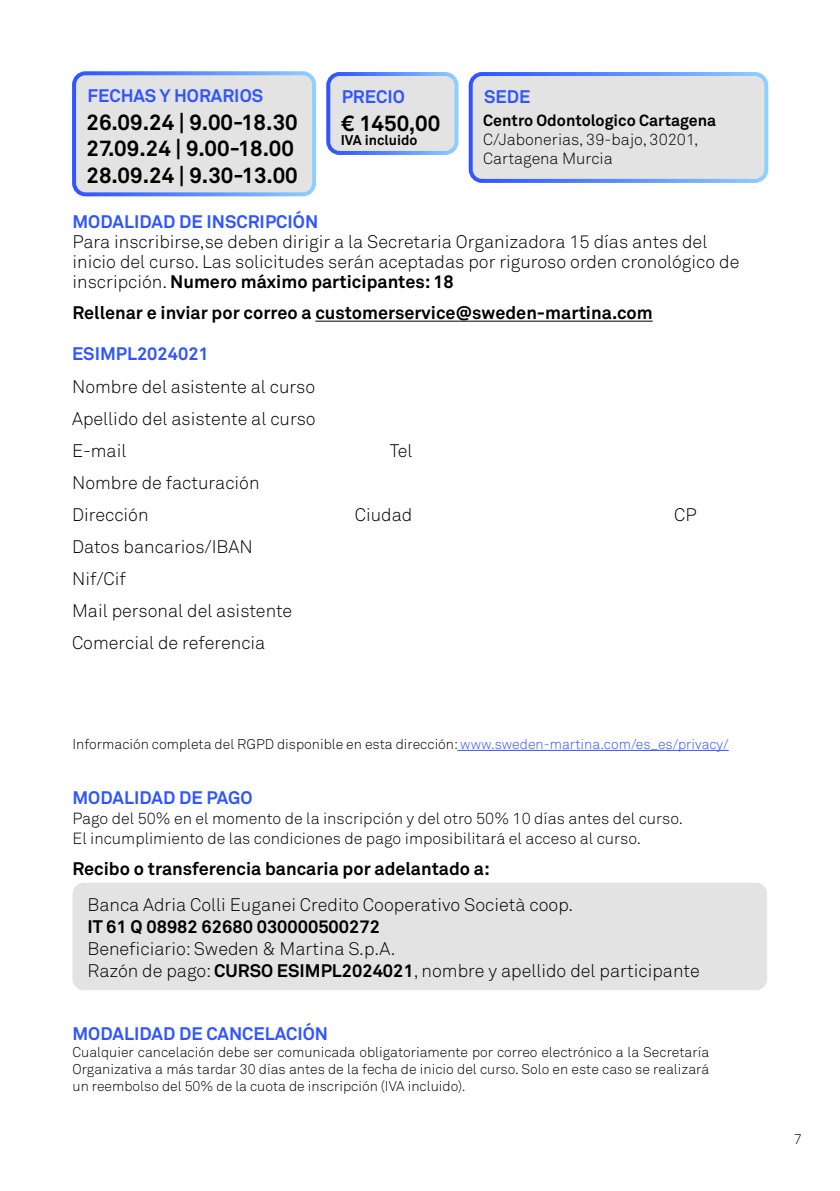
<style>
.page{position:relative;width:840px;height:1191px;background:#fff}
.page>*{position:absolute;margin:0;border:0;box-sizing:border-box;transform-origin:0 0}
.t1{font:700 22px/26.4px "Akkurat Pro";color:#000}
.t2{font:18px/32px "Akkurat Light Pro";color:#000}
.t3{font:700 18px "Akkurat Pro";color:#000}
.t4{font:700 18px "Akkurat Pro";color:#3055ff}
.t5{font:16px/20px "Akkurat Light Pro";color:#000}
.t6{font:700 16px "Akkurat Pro";color:#000}
.t7{font:14px/16.8px "Akkurat Light Pro";color:#000;text-align:justify}
.t8{font:700 14px "Akkurat Pro";color:#000}
.s1{font-family:"Akkurat Light Pro";font-weight:400}
.s2{color:#3055ff}
.s3{font-family:"Akkurat Pro";font-weight:700}
</style>
<div class="page">
<div style="left:74px;top:73px;width:240px;height:121px;background:#e3e3e3;border-radius:11px"></div>
<div style="left:72px;top:71px;width:244px;height:125px;border:4px solid #fff;border-radius:11px"></div>
<div style="left:470px;top:74px;width:295px;height:107px;background:#e3e3e3;border-radius:11px"></div>
<div style="left:468px;top:72px;width:299px;height:111px;border:4px solid #fff;border-radius:11px"></div>
<div style="left:328px;top:74px;width:128px;height:79px;background:#e3e3e3;border-radius:11px"></div>
<div style="left:326px;top:72px;width:132px;height:83px;border:4px solid #fff;border-radius:11px"></div>
<div style="left:72px;top:882px;width:694px;height:108px;background:#e3e3e3;border-radius:11px"></div>
<hr style="left:457px;top:750px;width:271px;height:1px;background:#3055ff">
<hr style="left:315px;top:321px;width:337px;height:1px;background:#000">
<p class="t4" style="left:87px;top:85px;width:177px">FECHAS Y HORARIOS</p>
<p class="t4" style="left:341px;top:86px;width:65px">PRECIO</p>
<p class="t4" style="left:484px;top:86px;width:48px">SEDE</p>
<p class="t8" style="left:340px;top:131px;width:78px">IVA incluido</p>
<p class="t1" style="left:86px;top:109px;width:212px">26.09.24 | 9.00-18.30<br>27.09.24 | 9.00-18.00<br>28.09.24 | 9.30-13.00</p>
<p class="t1" style="left:340px;top:110px;width:101px">€ 1450,00</p>
<p class="t6" style="left:483px;top:110px;width:234px">Centro Odontologico Cartagena</p>
<p class="t5" style="left:483px;top:130px;width:217px;line-height:19.2px">C/Jabonerias, 39-bajo, 30201,<br>Cartagena Murcia</p>
<p class="t4" style="left:72px;top:210px;width:247px">MODALIDAD DE INSCRIPCIÓN</p>
<p class="t2" style="left:72px;top:232px;width:668px;line-height:20px">Para inscribirse,se deben dirigir a la Secretaria Organizadora 15 días antes del inicio del curso. Las solicitudes serán aceptadas por riguroso orden cronológico de</p>
<p class="t3" style="left:72px;top:270px;width:382px"><span class="s1">inscripción.</span> Numero máximo participantes: 18</p>
<p class="t3" style="left:72px;top:301px;width:581px">Rellenar e inviar por correo a customerservice@sweden-martina.com</p>
<p class="t4" style="left:72px;top:342px;width:138px">ESIMPL2024021</p>
<p class="t2" style="left:72px;top:371px;width:245px;text-align:justify">Nombre del asistente al curso Apellido del asistente al curso E-mail</p>
<p class="t2" style="left:72px;top:467px;width:189px">Nombre de facturación<br>Dirección</p>
<p class="t2" style="left:72px;top:531px;width:222px">Datos bancarios/IBAN<br>Nif/Cif<br>Mail personal del asistente<br>Comercial de referencia</p>
<p class="t2" style="left:389px;top:435px;width:24px">Tel</p>
<p class="t2" style="left:354px;top:499px;width:59px">Ciudad</p>
<p class="t2" style="left:674px;top:499px;width:24px">CP</p>
<p class="t7" style="left:72px;top:735px;width:657px">Información completa del RGPD disponible en esta dirección: <span class="s2">www.sweden-martina.com/es_es/privacy/</span></p>
<p class="t4" style="left:72px;top:787px;width:181px">MODALIDAD DE PAGO</p>
<p class="t5" style="left:72px;top:809px;width:611px">Pago del 50% en el momento de la inscripción y del otro 50% 10 días antes del curso.<br>El incumplimiento de las condiciones de pago imposibilitará el acceso al curso.</p>
<p class="t3" style="left:72px;top:857px;width:418px">Recibo o transferencia bancaria por adelantado a:</p>
<p class="t2" style="left:87px;top:888px;width:487px">Banca Adria Colli Euganei Credito Cooperativo Società coop.</p>
<p class="t3" style="left:87px;top:915px;width:294px">IT 61 Q 08982 62680 030000500272</p>
<p class="t2" style="left:87px;top:937px;width:613px;line-height:22px">Beneficiario: Sweden &amp; Martina S.p.A.<br>Razón de pago: <span class="s3">CURSO ESIMPL2024021</span>, nombre y apellido del participante</p>
<p class="t4" style="left:72px;top:1022px;width:257px">MODALIDAD DE CANCELACIÓN</p>
<p class="t7" style="left:72px;top:1044px;width:638px">Cualquier cancelación debe ser comunicada obligatoriamente por correo electrónico a la Secretaría Organizativa a más tardar 30 días antes de la fecha de inicio del curso. Solo en este caso se realizará un reembolso del 50% de la cuota de inscripción (IVA incluido).</p>
<p class="t7" style="left:793px;top:1131px;width:9px">7</p>
</div>
